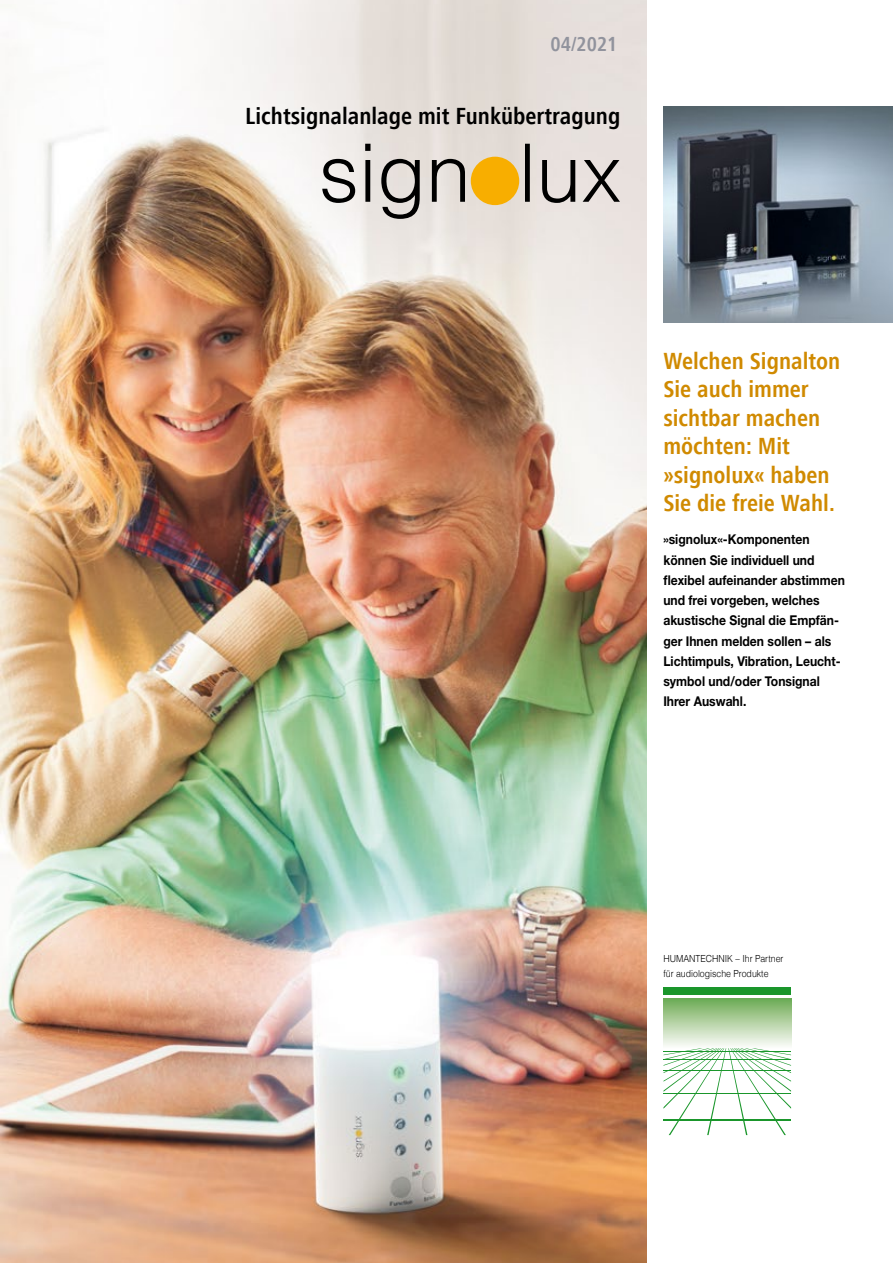
<style>
.page{position:relative;width:893px;height:1263px;background:#fff}
.page>*{position:absolute;margin:0;border:0;box-sizing:border-box;transform-origin:0 0}
.t1{font:700 condensed 24px/28.5px "Frutiger Next LT";color:#d08a00}
.t2{font:700 condensed 24px "Frutiger Next LT";color:#000}
.t3{font:700 condensed 21px "Frutiger Next LT";color:#91939d}
.t4{font:700 13.5px/20.2px "Helvetica Neue";color:#000;scale:.9 1}
.t5{font:300 9.75px/15px "Helvetica";color:#000;scale:.9 1}
</style>
<div class="page">
<div style="left:663px;top:987px;width:128px;height:8px;background:#1a962b"></div>
<div style="left:663px;top:998px;width:128px;height:50px;background:linear-gradient(to bottom,#6daa53,#fbfbf7)"></div>
<svg style="left:663px;top:1048px;width:128px;height:87px"></svg>
<img style="left:663px;top:106px;width:230px;height:216px">
<img style="left:0;top:0;width:646px;height:1263px">
<svg style="left:322px;top:144px;width:298px;height:75px;background:#c2bdb9"></svg>
<div style="left:471px;top:157px;width:48px;height:48px;background:#f8ae00;border-radius:50%"></div>
<h2 class="t3" style="left:551px;top:33px;width:68px">04/2021</h2>
<h1 class="t2" style="left:245px;top:102px;width:377px">Lichtsignalanlage mit Funkübertragung</h1>
<h1 class="t1" style="left:663px;top:347px;width:179px">Welchen Signalton<br>Sie auch immer sichtbar machen möchten: Mit »signolux« haben<br>Sie die freie Wahl.</h1>
<p class="t4" style="left:663px;top:529px;width:203px">»signolux«-Komponenten können Sie individuell und flexibel aufeinander abstimmen und frei vorgeben, welches akustische Signal die Empfän&shy;ger Ihnen melden sollen – als<br>Lichtimpuls, Vibration, Leucht&shy;symbol und/oder Tonsignal<br>Ihrer Auswahl.</p>
<p class="t5" style="left:663px;top:950px;width:135px">HUMANTECHNIK – Ihr Partner für audiologische Produkte</p>
</div>
